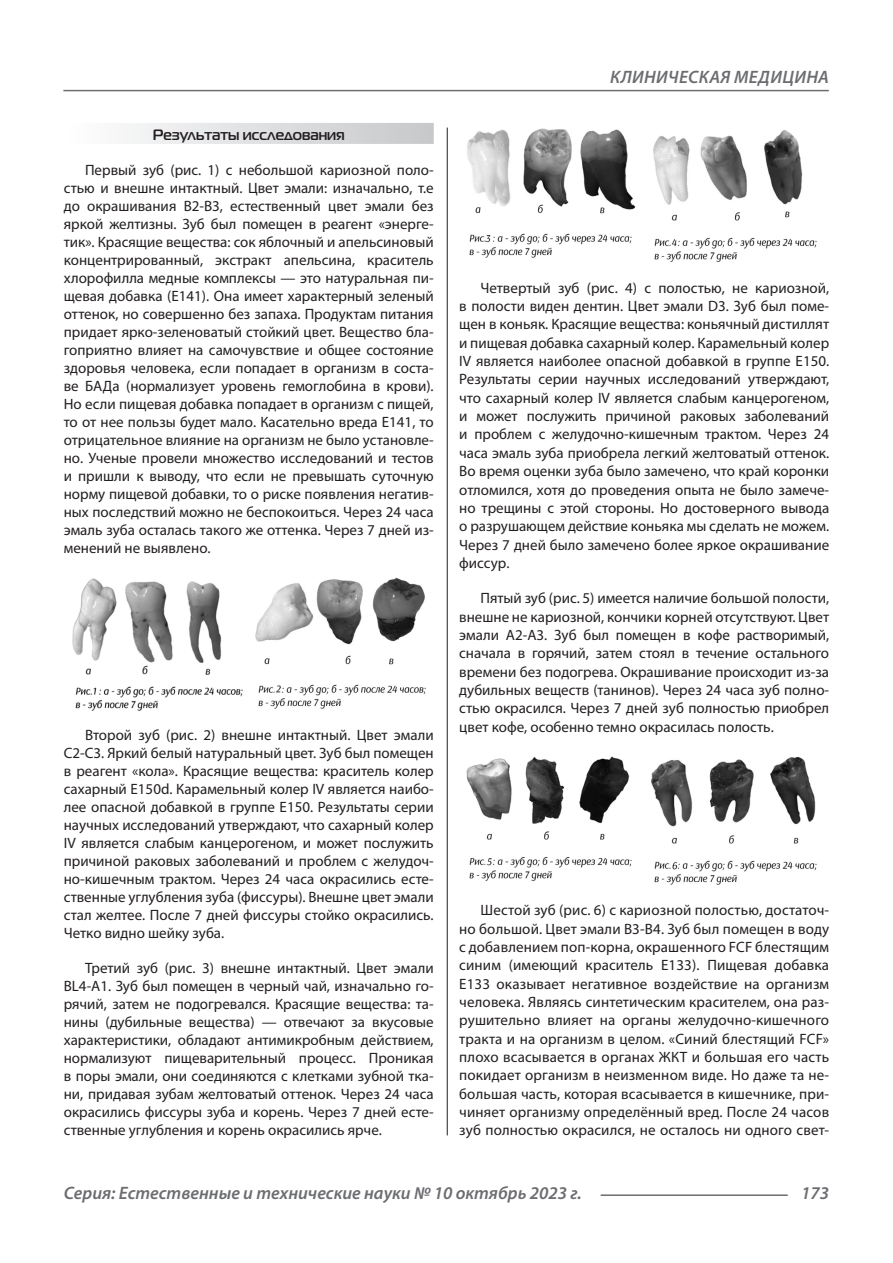
<style>
.page{position:relative;width:893px;height:1263px;background:#fff}
.page>*{position:absolute;margin:0;border:0;box-sizing:border-box;transform-origin:0 0}
.t1{font:italic 600 18px "Myriad Pro";color:#6c6d70}
.t2{font:italic 600 18px "Myriad Pro";letter-spacing:.02em;color:#6c6d70}
.Статья_текст{font:15px/18px "Myriad Pro";color:#231f20;text-align:justify}
.Статья_подзаголовок{font:700 15px "Magistral C";color:#231f20}
</style>
<div class="page">
<hr style="left:447px;top:128px;width:1px;height:1007px;background:#231f20">
<hr style="left:63px;top:90px;width:766px;height:1px;background:#6c6d70">
<hr style="left:601px;top:1194px;width:187px;height:2px;background:#6c6d70">
<div style="left:64px;top:123px;width:370px;height:21px;background:linear-gradient(to right,#fefeff,#c6c8ca)"></div>
<img style="left:72px;top:578px;width:171px;height:133px">
<img style="left:255px;top:577px;width:171px;height:132px">
<img style="left:467px;top:128px;width:169px;height:130px">
<img style="left:653px;top:130px;width:164px;height:132px">
<img style="left:466px;top:756px;width:166px;height:125px">
<img style="left:651px;top:756px;width:166px;height:129px">
<p class="Статья_подзаголовок" style="left:153px;top:125px;width:193px">Результаты исследования</p>
<p class="Статья_текст" style="left:64px;top:160px;width:371px;text-indent:21px">Первый зуб (рис. 1) с небольшой кариозной поло&shy;стью и внешне интактный. Цвет эмали: изначально, т.е до окрашивания В2-В3, естественный цвет эмали без яркой желтизны. Зуб был помещен в реагент «энерге&shy;тик». Красящие вещества: сок яблочный и апельсиновый концентрированный, экстракт апельсина, краситель хлорофилла медные комплексы — это натуральная пи&shy;щевая добавка (Е141). Она имеет характерный зеленый оттенок, но совершенно без запаха. Продуктам питания придает ярко-зеленоватый стойкий цвет. Вещество бла&shy;гоприятно влияет на самочувствие и общее состояние здоровья человека, если попадает в организм в соста&shy;ве БАДа (нормализует уровень гемоглобина в крови).<br>Но если пищевая добавка попадает в организм с пищей, то от нее пользы будет мало. Касательно вреда Е141, то отрицательное влияние на организм не было установле&shy;но. Ученые провели множество исследований и тестов и пришли к выводу, что если не превышать суточную норму пищевой добавки, то о риске появления негатив&shy;ных последствий можно не беспокоиться. Через 24 часа эмаль зуба осталась такого же оттенка. Через 7 дней из&shy;менений не выявлено.</p>
<p class="Статья_текст" style="left:64px;top:726px;width:371px;text-indent:21px">Второй зуб (рис. 2) внешне интактный. Цвет эмали С2-С3. Яркий белый натуральный цвет. Зуб был помещен в реагент «кола». Красящие вещества: краситель колер сахарный Е150d. Карамельный колер IV является наибо&shy;лее опасной добавкой в группе Е150. Результаты серии научных исследований утверждают, что сахарный колер IV является слабым канцерогеном, и может послужить причиной раковых заболеваний и проблем с желудоч&shy;но-кишечным трактом. Через 24 часа окрасились есте&shy;ственные углубления зуба (фиссуры). Внешне цвет эмали стал желтее. После 7 дней фиссуры стойко окрасились.<br>Четко видно шейку зуба.</p>
<p class="Статья_текст" style="left:64px;top:959px;width:371px;text-indent:21px">Третий зуб (рис. 3) внешне интактный. Цвет эмали BL4-А1. Зуб был помещен в черный чай, изначально го&shy;рячий, затем не подогревался. Красящие вещества: та&shy;нины (дубильные вещества) — отвечают за вкусовые характеристики, обладают антимикробным действием, нормализуют пищеварительный процесс. Проникая в поры эмали, они соединяются с клетками зубной тка&shy;ни, придавая зубам желтоватый оттенок. Через 24 часа окрасились фиссуры зуба и корень. Через 7 дней есте&shy;ственные углубления и корень окрасились ярче.</p>
<p class="t2" style="left:610px;top:66px;width:220px">КЛИНИЧЕСКАЯ МЕДИЦИНА</p>
<p class="Статья_текст" style="left:459px;top:278px;width:371px;text-indent:21px">Четвертый зуб (рис. 4) с полостью, не кариозной, в полости виден дентин. Цвет эмали D3. Зуб был поме&shy;щен в коньяк. Красящие вещества: коньячный дистиллят и пищевая добавка сахарный колер. Карамельный колер IV является наиболее опасной добавкой в группе Е150.<br>Результаты серии научных исследований утверждают, что сахарный колер IV является слабым канцерогеном, и может послужить причиной раковых заболеваний и проблем с желудочно-кишечным трактом. Через 24 часа эмаль зуба приобрела легкий желтоватый оттенок.<br>Во время оценки зуба было замечено, что край коронки отломился, хотя до проведения опыта не было замече&shy;но трещины с этой стороны. Но достоверного вывода о разрушающем действие коньяка мы сделать не можем.<br>Через 7 дней было замечено более яркое окрашивание фиссур.</p>
<p class="Статья_текст" style="left:459px;top:589px;width:371px;text-indent:21px">Пятый зуб (рис. 5) имеется наличие большой полости, внешне не кариозной, кончики корней отсутствуют. Цвет эмали А2-А3. Зуб был помещен в кофе растворимый, сначала в горячий, затем стоял в течение остального времени без подогрева. Окрашивание происходит из-за дубильных веществ (танинов). Через 24 часа зуб полно&shy;стью окрасился. Через 7 дней зуб полностью приобрел цвет кофе, особенно темно окрасилась полость.</p>
<p class="Статья_текст" style="left:459px;top:901px;width:371px;text-indent:21px">Шестой зуб (рис. 6) с кариозной полостью, достаточ&shy;но большой. Цвет эмали В3-В4. Зуб был помещен в воду с добавлением поп-корна, окрашенного FCF блестящим синим (имеющий краситель Е133). Пищевая добавка Е133 оказывает негативное воздействие на организм человека. Являясь синтетическим красителем, она раз&shy;рушительно влияет на органы желудочно-кишечного тракта и на организм в целом. «Синий блестящий FCF» плохо всасывается в органах ЖКТ и большая его часть покидает организм в неизменном виде. Но даже та не&shy;большая часть, которая всасывается в кишечнике, при&shy;чиняет организму определённый вред. После 24 часов зуб полностью окрасился, не осталось ни одного свет-</p>
<p class="t1" style="left:64px;top:1182px;width:520px">Серия: Естественные и технические науки № 10 октябрь 2023 г.</p>
<p class="t1" style="left:801px;top:1182px;width:30px">173</p>
</div>
